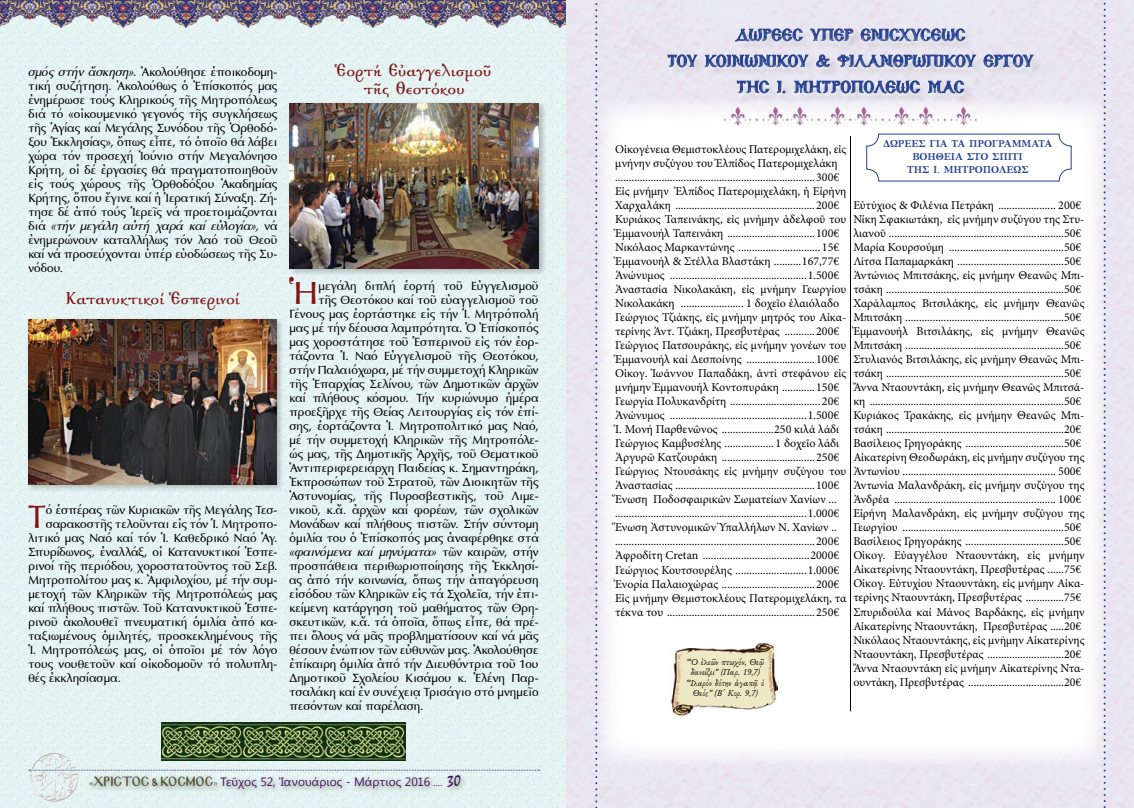
<style>
.page{position:relative;width:1134px;height:808px;background:#fff}
.page>*{position:absolute;margin:0;border:0;box-sizing:border-box;transform-origin:0 0}
.t1{font:32.9px "SK Optima Pol Uni W";color:#7f1416}
.t2{font:700 19.2px/18px "Genesis";letter-spacing:.01em;color:#7f1416;text-align:center;scale:.83 1}
.t3{font:700 18px/26px "Genesis";letter-spacing:-.005em;color:#25408f;text-align:center}
.t4{font:12px/14px "Minion Pro";color:#000}
.t5{font:12px/14px "SK Optima Pol Uni W";color:#000;text-align:justify}
.t6{font:12px "SK Optima Pol Uni W Italic";letter-spacing:-.005em;color:#000}
.t7{font:12px "Segoe UI";letter-spacing:.005em;color:#4d0c62}
.t8{font:700 10px/12.9px "GFS Artemisia";letter-spacing:-.01em;color:#25408f;text-align:center}
.t9{font:8.9px/10.5px "Alexander";color:#000;text-align:center}
.s1{font-family:"SK Optima Pol Uni W Italic"}
.s2{font-family:"SK Optima Pol Uni W"}
.s3{font-family:"Minion Pro";font-size:10px;color:#585134}
.s4{font-family:"Mg Byzantine UC Pol Normal";font-size:11.7px;color:#585134}
.s5{font-family:"Minion Pro";font-size:10px}
.s6{font-family:"Mistral";font-size:16px}
</style>
<div class="page">
<img style="left:0;top:0;width:1134px;height:808px">
<svg style="left:79px;top:770px;width:461px;height:1px"></svg>
<img style="left:28px;top:751px;width:51px;height:51px">
<div style="left:86px;top:772px;width:382px;height:24px;background:#133c0d;opacity:.45"></div>
<img style="left:0;top:0;width:567px;height:64px">
<svg style="left:595px;top:0;width:511px;height:808px"></svg>
<img style="left:724px;top:108px;width:252px;height:17px">
<img style="left:670px;top:642px;width:107px;height:75px">
<hr style="left:850px;top:136px;width:1px;height:575px;background:#000">
<div style="left:26px;top:317px;width:259px;height:176px;background:#000;opacity:.25"></div>
<img style="left:28px;top:319px;width:248px;height:165px">
<div style="left:287px;top:101px;width:260px;height:176px;background:#000;opacity:.25"></div>
<img style="left:289px;top:103px;width:250px;height:166px">
<img style="left:162px;top:722px;width:243px;height:39px">
<p class="t5" style="left:28px;top:65px;width:251px"><span class="s1">σμός στήν ἄσκηση».</span> Ἀκολούθησε ἐποικοδομη&shy;τική συζήτηση. Ἀκολούθως ὁ Ἐπίσκοπός μας ἐνημέρωσε τούς Κληρικούς τῆς Μητροπόλεως διά τό «οἰκουμενικό γεγονός τῆς συγκλήσεως τῆς Ἁγίας καί Μεγάλης Συνόδου τῆς Ὀρθοδό&shy;ξου Ἐκκλησίας», ὅπως εἶπε, τό ὁποῖο θά λάβει χώρα τόν προσεχή Ἰούνιο στήν Μεγαλόνησο Κρήτη, οἱ δέ ἐργασίες θά πραγματοποιηθοῦν εἰς τούς χώρους τῆς Ὀρθοδόξου Ἀκαδημίας Κρήτης, ὅπου ἔγινε καί ἡ Ἱερατική Σύναξη. Ζή&shy;τησε δέ ἀπό τούς Ἱερεῖς νά προετοιμάζονται</p>
<p class="t6" style="left:28px;top:219px;width:251px"><span class="s2">διά</span> «τήν μεγάλη αὐτή χαρά καί εὐλογία», <span class="s2">νά</span></p>
<p class="t5" style="left:28px;top:233px;width:251px">ἐνημερώνουν καταλλήλως τόν λαό τοῦ Θεοῦ καί νά προσεύχονται ὑπέρ εὐοδώσεως τῆς Συ&shy;νόδου.</p>
<h2 class="t2" style="left:66px;top:290px;width:211px">Κατανυκτικοί Ἑσπερινοί</h2>
<h1 class="t1" style="left:28px;top:497px;width:19px">Τ</h1>
<p class="t5" style="left:46px;top:503px;width:233px">ό ἑσπέρας τῶν Κυριακῶν τῆς Μεγάλης Τεσ-</p>
<p class="t5" style="left:46px;top:517px;width:233px">σαρακοστῆς τελοῦνται εἰς τόν Ἱ. Μητροπο-</p>
<p class="t5" style="left:28px;top:531px;width:251px">λιτικό μας Ναό καί τόν Ἱ. Καθεδρικό Ναό Ἁγ.</p>
<p class="t5" style="left:28px;top:545px;width:251px">Σπυρίδωνος, ἐναλλάξ, οἱ Κατανυκτικοί Ἑσπε-</p>
<p class="t5" style="left:28px;top:559px;width:251px">ρινοί τῆς περιόδου, χοροστατοῦντος τοῦ Σεβ.</p>
<p class="t5" style="left:28px;top:573px;width:251px">Μητροπολίτου μας κ. Ἀμφιλοχίου, μέ τήν συμ-</p>
<p class="t5" style="left:28px;top:587px;width:251px">μετοχή τῶν Κληρικῶν τῆς Μητροπόλεώς μας</p>
<p class="t5" style="left:28px;top:601px;width:251px">καί πλήθους πιστῶν. Τοῦ Κατανυκτικοῦ Ἑσπε-</p>
<p class="t5" style="left:28px;top:615px;width:251px">ρινοῦ ἀκολουθεῖ πνευματική ὁμιλία ἀπό κα-</p>
<p class="t5" style="left:28px;top:629px;width:251px">ταξιωμένους ὁμιλητές, προσκεκλημένους τῆς</p>
<p class="t5" style="left:28px;top:643px;width:251px">Ἱ. Μητροπόλεώς μας, οἱ ὁποῖοι μέ τόν λόγο</p>
<p class="t5" style="left:28px;top:657px;width:251px">τους νουθετοῦν καί οἰκοδομοῦν τό πολυπλη-</p>
<p class="t5" style="left:28px;top:671px;width:94px">θές ἐκκλησίασμα.</p>
<h2 class="t2" style="left:337px;top:62px;width:187px">Ἑορτή Εὐαγγελισμοῦ τῆς Θεοτόκου</h2>
<h1 class="t1" style="left:289px;top:273px;width:30px">Ἡ</h1>
<p class="t5" style="left:289px;top:279px;width:251px;text-align:right">μεγάλη διπλή ἑορτή τοῦ Εὐγγελισμοῦ<br>τῆς Θεοτόκου καί τοῦ εὐαγγελισμοῦ τοῦ Γένους μας ἑορτάστηκε εἰς τήν Ἱ. Μητρόπολή μας μέ τήν δέουσα λαμπρότητα. Ὁ Ἐπίσκοπός μας χοροστάτησε τοῦ Ἑσπερινοῦ εἰς τόν ἑορ&shy;τάζοντα Ἱ. Ναό Εὐγγελισμοῦ τῆς Θεοτόκου, στήν Παλαιόχωρα, μέ τήν συμμετοχή Κληρικῶν τῆς Ἐπαρχίας Σελίνου, τῶν Δημοτικῶν ἀρχῶν καί πλήθους κόσμου. Τήν κυριώνυμο ἡμέρα προεξῆρχε τῆς Θείας Λειτουργίας εἰς τόν ἐπί&shy;σης, ἑορτάζοντα Ἱ. Μητροπολιτικό μας Ναό, μέ τήν συμμετοχή Κληρικῶν τῆς Μητροπόλε&shy;ώς μας, τῆς Δημοτικῆς Ἀρχῆς, τοῦ Θεματικοῦ Ἀντιπεριφερειάρχη Παιδείας κ. Σημαντηράκη, Ἐκπροσώπων τοῦ Στρατοῦ, τῶν Διοικητῶν τῆς Ἀστυνομίας, τῆς Πυροσβεστικῆς, τοῦ Λιμε&shy;νικοῦ, κ.ἄ. ἀρχῶν καί φορέων, τῶν σχολικῶν Μονάδων καί πλήθους πιστῶν. Στήν σύντομη ὁμιλία του ὁ Ἐπίσκοπός μας ἀναφέρθηκε στά</p>
<p class="t6" style="left:289px;top:545px;width:251px">«φαινόμενα καί μηνύματα» <span class="s2">τῶν καιρῶν, στήν</span></p>
<p class="t5" style="left:289px;top:559px;width:251px">προσπάθεια περιθωριοποίησης τῆς Ἐκκλησί&shy;ας ἀπό τήν κοινωνία, ὅπως τήν ἀπαγόρευση εἰσόδου τῶν Κληρικῶν εἰς τά Σχολεῖα, τήν ἐπι&shy;κείμενη κατάργηση τοῦ μαθήματος τῶν Θρη&shy;σκευτικῶν, κ.ἄ. τά ὁποῖα, ὅπως εἶπε, θά πρέ&shy;πει ὅλους νά μᾶς προβληματίσουν καί νά μᾶς θέσουν ἐνώπιον τῶν εὐθυνῶν μας. Ἀκολούθησε ἐπίκαιρη ὁμιλία ἀπό τήν Διευθύντρια τοῦ 1ου Δημοτικοῦ Σχολείου Κισάμου κ. Ἑλένη Παρ&shy;τσαλάκη καί ἐν συνέχειᾳ Τρισάγιο στό μνημεῖο πεσόντων καί παρέλαση.</p>
<p class="t7" style="left:89px;top:773px;width:373px"><span class="s3">«</span><span class="s4">ΧΡΙΣΤΟΣ &amp; ΚΟΣΜΟΣ</span><span class="s3">»</span> Τεῦχος 52, Ἰανουάριος - Μάρτιος 2016 <span class="s5">....</span> <span class="s6">30</span></p>
<h3 class="t3" style="left:667px;top:23px;width:368px">ΔΩΡΕΕΣ ΥΠΕΡ ΕΝΙΣΧΥΣΕΩΣ<br>ΤΟΥ ΚΟΙΝΩΝΙΚΟΥ &amp; ΦΙΛΑΝΘΡΩΠΙΚΟΥ ΕΡΓΟΥ<br>ΤΗΣ Ι. ΜΗΤΡΟΠΟΛΕΩΣ ΜΑΣ</h3>
<p class="t4" style="left:615px;top:143px;width:233px">Οἰκογένεια Θεμιστοκλέους Πατερομιχελάκη, εἰς μνήνην συζύγου του Ἐλπίδος Πατερομιχελάκη .........................................................................300€ Εἰς μνήμην Ἐλπίδος Πατερομιχελάκη, ἡ Εἰρήνη Χαρχαλάκη ...................................................200€ Κυριάκος Ταπεινάκης, εἰς μνήμην ἀδελφοῦ του Ἐμμανουήλ Ταπεινάκη ................................100€ Νικόλαος Μαρκαντώνης .............................. 15€ Ἐμμανουήλ &amp; Στέλλα Βλαστάκη ..........167,77€ Ἀνώνυμος ..................................................1.500€ Ἀναστασία Νικολακάκη, εἰς μνήμην Γεωργίου Νικολακάκη ....................... 1 δοχεῖο ἐλαιόλαδο Γεώργιος Τζιάκης, εἰς μνήμην μητρός του Αἰκα&shy;τερίνης Ἀντ. Τζιάκη, Πρεσβυτέρας ...........200€ Γεὠργιος Πατσουράκης, εἰς μνήμην γονέων του Ἐμμανουήλ καί Δεσποίνης .........................100€ Οἰκογ. Ἰωάννου Παπαδάκη, ἀντί στεφάνου εἰς μνήμην Ἐμμανουήλ Κοντοπυράκη ............150€ Γεωργία Πολυκανδρίτη ................................. 20€ Ἀνώνυμος ..................................................1.500€ Ἱ. Μονή Παρθενῶνος ...................250 κιλά λάδι Γεώργιος Καμβυσέλης .................. 1 δοχεῖο λάδι Ἀργυρῶ Κατζουράκη ..................................250€ Γεώργιος Ντουσάκης εἰς μνήμην συζύγου του Ἀναστασίας ...................................................100€ Ἕνωση Ποδοσφαιρικῶν Σωματείων Χανίων ... ......................................................................1.000€ Ἕνωση Ἀστυνομικῶν Ὑπαλλήλων Ν. Χανίων .. .........................................................................200€ Ἀφροδίτη Cretan .......................................2000€ Γεώργιος Κουτσουρέλης ..........................1.000€ Ἐνορία Παλαιοχώρας ..................................200€ Εἰς μνήμην Θεμιστοκλέους Πατερομιχελάκη, τα τέκνα του ......................................................250€</p>
<p class="t8" style="left:884px;top:136px;width:170px">ΔΩΡΕΕΣ ΓΙΑ ΤΑ ΠΡΟΓΡΑΜΜΑΤΑ<br>ΒΟΗΘΕΙΑ ΣΤΟ ΣΠΙΤΙ<br>ΤΗΣ Ι. ΜΗΤΡΟΠΟΛΕΩΣ</p>
<p class="t4" style="left:853px;top:199px;width:233px">Εὐτύχιος &amp; Φιλένια Πετράκη ..................... 200€ Νίκη Σφακιωτάκη, εἰς μνήμην συζύγου της Στυ&shy;λιανοῦ ................................................................50€ Μαρία Κουρσούμη ..........................................50€ Λίτσα Παπαμαρκάκη .......................................50€ Ἀντώνιος Μπιτσάκης, εἰς μνήμην Θεανῶς Μπι&shy;τσάκη .................................................................50€ Χαράλαμπος Βιτσιλάκης, εἰς μνήμην Θεανῶς Μπιτσάκη ..........................................................50€ Ἐμμανουήλ Βιτσιλάκης, εἰς μνήμην Θεανῶς Μπιτσάκη ..........................................................50€ Στυλιανός Βιτσιλάκης, εἰς μνήμην Θεανῶς Μπι&shy;τσάκη .................................................................50€ Ἄννα Νταουντάκη, εἰς μνήμην Θεανῶς Μπιτσά&shy;κη .......................................................................50€ Κυριάκος Τρακάκης, εἰς μνήμην Θεανῶς Μπι&shy;τσάκη .................................................................20€ Βασίλειος Γρηγοράκης ....................................50€ Αἰκατερίνη Θεοδωράκη, εἰς μνήμην συζύγου της Ἀντωνίου ........................................................ 500€ Ἀντωνία Μαλανδράκη, εἰς μνήμην συζύγου της Ἀνδρέα ........................................................... 100€ Εἰρήνη Μαλανδράκη, εἰς μνήμην συζύγου της Γεωργίου ...........................................................50€ Βασίλειος Γρηγοράκης ....................................50€ Οἰκογ. Εὐαγγέλου Νταουντάκη, εἰς μνήμην Αἰκατερίνης Νταουντάκη, Πρεσβυτέρας ......75€ Οἰκογ. Εὐτυχίου Νταουντάκη, εἰς μνήμην Αἰκα&shy;τερίνης Νταουντάκη, Πρεσβυτέρας ..............75€ Σπυριδούλα καί Μάνος Βαρδάκης, εἰς μνήμην Αἰκατερίνης Νταουντάκη, Πρεσβυτέρας .....20€ Νικόλαος Νταουντάκης, εἰς μνήμην Αἰκατερίνης Νταουντάκη, Πρεσβυτέρας ............................20€ Ἄννα Νταουντάκη εἰς μνήμην Αἰκατερίνης Ντα&shy;ουντάκη, Πρεσβυτέρας ...................................20€</p>
<p class="t9" style="left:686px;top:657px;width:80px">“Ὁ ἐλεῶν πτωχόν, Θεῷ δανείζει” (Παρ. 19,7) “Ἱλαρόν δότην ἀγαπᾷ ὁ<br>Θεός” (Β΄ Κορ. 9,7)</p>
</div>
